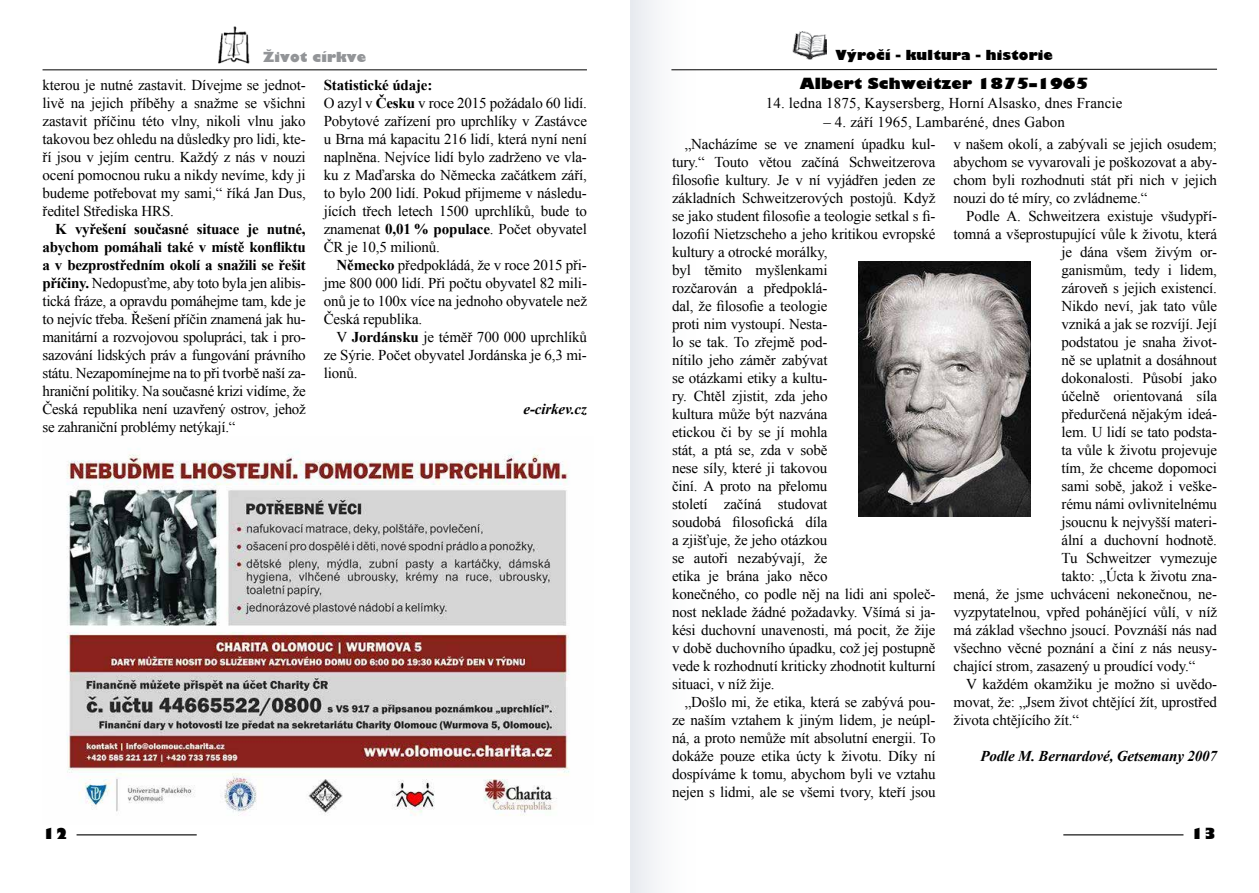
<style>
.page{position:relative;width:1259px;height:893px;background:#fff}
.page>*{position:absolute;margin:0;border:0;box-sizing:border-box;transform-origin:0 0}
.t1{font:15px/18px "Times New Roman";letter-spacing:-.01em;color:#000;text-align:justify}
.t2{font:15px "Times New Roman";letter-spacing:.01em;color:#000}
.t3{font:italic 700 15px "Times New Roman";letter-spacing:-.01em;color:#000}
.t4{font:800 15px "Gilbert";letter-spacing:.01em;color:#000}
.t5{font:800 13.5px "Gilbert";letter-spacing:.01em;color:#000}
.t6{font:800 13.5px "Gilbert";letter-spacing:.01em;color:#939598}
.s1{font-weight:700}
</style>
<div class="page">
<hr style="left:77px;top:834px;width:120px;height:1px;background:#000">
<hr style="left:1063px;top:834px;width:120px;height:1px;background:#000">
<div style="left:630px;top:0;width:67px;height:893px;background:linear-gradient(to right,#e9ecf0,#fff)"></div>
<img style="left:218px;top:26px;width:32px;height:38px">
<hr style="left:43px;top:69px;width:544px;height:1px;background:#000">
<img style="left:66px;top:451px;width:504px;height:365px">
<img style="left:792px;top:31px;width:34px;height:29px">
<svg style="left:670px;top:68px;width:547px;height:3px"></svg>
<img style="left:858px;top:262px;width:172px;height:255px">
<p class="t6" style="left:263px;top:49px;width:105px">Život církve</p>
<p class="t1" style="left:43px;top:76px;width:265px">kterou je nutné zastavit. Dívejme se jednot&shy;livě na jejich příběhy a snažme se všichni zastavit příčinu této vlny, nikoli vlnu jako takovou bez ohledu na důsledky pro lidi, kte&shy;ří jsou v jejím centru. Každý z nás v nouzi ocení pomocnou ruku a nikdy nevíme, kdy ji budeme potřebovat my sami,“ říká Jan Dus, ředitel Střediska HRS.</p>
<p class="t1" style="left:43px;top:220px;width:265px;text-indent:13px"><span class="s1">K vyřešení současné situace je nutné, abychom pomáhali také v místě konfliktu a v bezprostředním okolí a snažili se řešit příčiny.</span> Nedopusťme, aby toto byla jen alibis&shy;tická fráze, a opravdu pomáhejme tam, kde je to nejvíc třeba. Řešení příčin znamená jak hu&shy;manitární a rozvojovou spolupráci, tak i pro&shy;sazování lidských práv a fungování právního státu. Nezapomínejme na to při tvorbě naší za&shy;hraniční politiky. Na současné krizi vidíme, že Česká republika není uzavřený ostrov, jehož se zahraniční problémy netýkají.“</p>
<p class="t1" style="left:324px;top:76px;width:265px;text-align:left"><span class="s1">Statistické údaje:<br></span>O azyl v <span class="s1">Česku</span> v roce 2015 požádalo 60 lidí.<br>Pobytové zařízení pro uprchlíky v Zastávce u Brna má kapacitu 216 lidí, která nyní není naplněna. Nejvíce lidí bylo zadrženo ve vla&shy;ku z Maďarska do Německa začátkem září, to bylo 200 lidí. Pokud přijmeme v následu&shy;jících třech letech 1500 uprchlíků, bude to znamenat <span class="s1">0,01 % populace</span>. Počet obyvatel ČR je 10,5 milionů.</p>
<p class="t1" style="left:324px;top:256px;width:265px;text-indent:13px"><span class="s1">Německo</span> předpokládá, že v roce 2015 při&shy;jme 800 000 lidí. Při počtu obyvatel 82 mili&shy;onů je to 100x více na jednoho obyvatele než Česká republika.</p>
<p class="t1" style="left:324px;top:328px;width:265px;text-indent:13px">V <span class="s1">Jordánsku</span> je téměř 700 000 uprchlíků ze Sýrie. Počet obyvatel Jordánska je 6,3 mi&shy;lionů.</p>
<p class="t3" style="left:523px;top:398px;width:65px">e-cirkev.cz</p>
<p class="t5" style="left:835px;top:47px;width:219px">Výročí - kultura - historie</p>
<p class="t4" style="left:799px;top:75px;width:290px">Albert Schweitzer 1875–1965</p>
<p class="t2" style="left:766px;top:93px;width:358px">14. ledna 1875, Kaysersberg, Horní Alsasko, dnes Francie</p>
<p class="t1" style="left:685px;top:111px;width:382px;line-height:21.5px;text-indent:139px">– 4. září 1965, Lambaréné, dnes Gabon „Nacházíme se ve znamení úpadku kul-</p>
<p class="t1" style="left:672px;top:152px;width:265px;text-align:left">tury.“ Touto větou začíná Schweitzerova filosofie kultury. Je v ní vyjádřen jeden ze základních Schweitzerových postojů. Když se jako student filosofie a teologie setkal s fi&shy;lozofií Nietzscheho a jeho kritikou evropské kultury a otrocké morálky,<br>byl těmito myšlenkami<br>rozčarován a předpoklá-<br>dal, že filosofie a teologie<br>proti nim vystoupí. Nesta-<br>lo se tak. To zřejmě pod-<br>nítilo jeho záměr zabývat<br>se otázkami etiky a kultu-<br>ry. Chtěl zjistit, zda jeho<br>kultura může být nazvána<br>etickou či by se jí mohla<br>stát, a ptá se, zda v sobě<br>nese síly, které ji takovou<br>činí. A proto na přelomu<br>století začíná studovat<br>soudobá filosofická díla<br>a zjišťuje, že jeho otázkou<br>se autoři nezabývají, že<br>etika je brána jako něco<br>konečného, co podle něj na lidi ani společ&shy;nost neklade žádné požadavky. Všímá si ja&shy;kési duchovní unavenosti, má pocit, že žije v době duchovního úpadku, což jej postupně vede k rozhodnutí kriticky zhodnotit kulturní situaci, v níž žije.</p>
<p class="t1" style="left:672px;top:692px;width:265px;text-indent:13px">„Došlo mi, že etika, která se zabývá pou&shy;ze naším vztahem k jiným lidem, je neúpl&shy;ná, a proto nemůže mít absolutní energii. To dokáže pouze etika úcty k životu. Díky ní dospíváme k tomu, abychom byli ve vztahu nejen s lidmi, ale se všemi tvory, kteří jsou</p>
<p class="t1" style="left:953px;top:134px;width:265px">v našem okolí, a zabývali se jejich osudem; abychom se vyvarovali je poškozovat a aby&shy;chom byli rozhodnuti stát při nich v jejich nouzi do té míry, co zvládneme.“</p>
<p class="t1" style="left:966px;top:206px;width:252px">Podle A. Schweitzera existuje všudypří-</p>
<p class="t1" style="left:953px;top:224px;width:265px">tomná a všeprostupující vůle k životu, která</p>
<p class="t1" style="left:1061px;top:242px;width:157px">je dána všem živým or-</p>
<p class="t1" style="left:1061px;top:260px;width:157px">ganismům, tedy i lidem,</p>
<p class="t1" style="left:1061px;top:278px;width:157px">zároveň s jejich existencí.</p>
<p class="t1" style="left:1061px;top:296px;width:157px">Nikdo neví, jak tato vůle</p>
<p class="t1" style="left:1061px;top:314px;width:157px">vzniká a jak se rozvíjí. Její</p>
<p class="t1" style="left:1061px;top:332px;width:157px">podstatou je snaha život-</p>
<p class="t1" style="left:1061px;top:350px;width:157px">ně se uplatnit a dosáhnout</p>
<p class="t1" style="left:1061px;top:368px;width:157px">dokonalosti. Působí jako</p>
<p class="t1" style="left:1061px;top:386px;width:157px">účelně orientovaná síla</p>
<p class="t1" style="left:1061px;top:404px;width:157px">předurčená nějakým ideá-</p>
<p class="t1" style="left:1061px;top:422px;width:157px">lem. U lidí se tato podsta-</p>
<p class="t1" style="left:1061px;top:440px;width:157px">ta vůle k životu projevuje</p>
<p class="t1" style="left:1061px;top:458px;width:157px">tím, že chceme dopomoci</p>
<p class="t1" style="left:1061px;top:476px;width:157px">sami sobě, jakož i veške-</p>
<p class="t1" style="left:1061px;top:494px;width:157px">rému námi ovlivnitelnému</p>
<p class="t1" style="left:1061px;top:512px;width:157px">jsoucnu k nejvyšší materi-</p>
<p class="t1" style="left:1061px;top:530px;width:157px">ální a duchovní hodnotě.</p>
<p class="t1" style="left:1061px;top:548px;width:157px">Tu Schweitzer vymezuje</p>
<p class="t1" style="left:1061px;top:566px;width:157px">takto: „Úcta k životu zna-</p>
<p class="t1" style="left:953px;top:584px;width:265px">mená, že jsme uchváceni nekonečnou, ne-</p>
<p class="t1" style="left:953px;top:602px;width:265px">vyzpytatelnou, vpřed pohánějící vůlí, v níž</p>
<p class="t1" style="left:953px;top:620px;width:265px">má základ všechno jsoucí. Povznáší nás nad</p>
<p class="t1" style="left:953px;top:638px;width:265px">všechno věcné poznání a činí z nás neusy-</p>
<p class="t1" style="left:953px;top:656px;width:243px">chající strom, zasazený u proudící vody.“</p>
<p class="t1" style="left:966px;top:674px;width:252px">V každém okamžiku je možno si uvědo-</p>
<p class="t1" style="left:953px;top:692px;width:265px">movat, že: „Jsem život chtějící žít, uprostřed</p>
<p class="t1" style="left:953px;top:710px;width:127px">života chtějícího žít.“</p>
<p class="t3" style="left:980px;top:745px;width:238px">Podle M. Bernardové, Getsemany 2007</p>
<p class="t4" style="left:43px;top:824px;width:27px">12</p>
<p class="t4" style="left:1190px;top:824px;width:27px">13</p>
</div>
